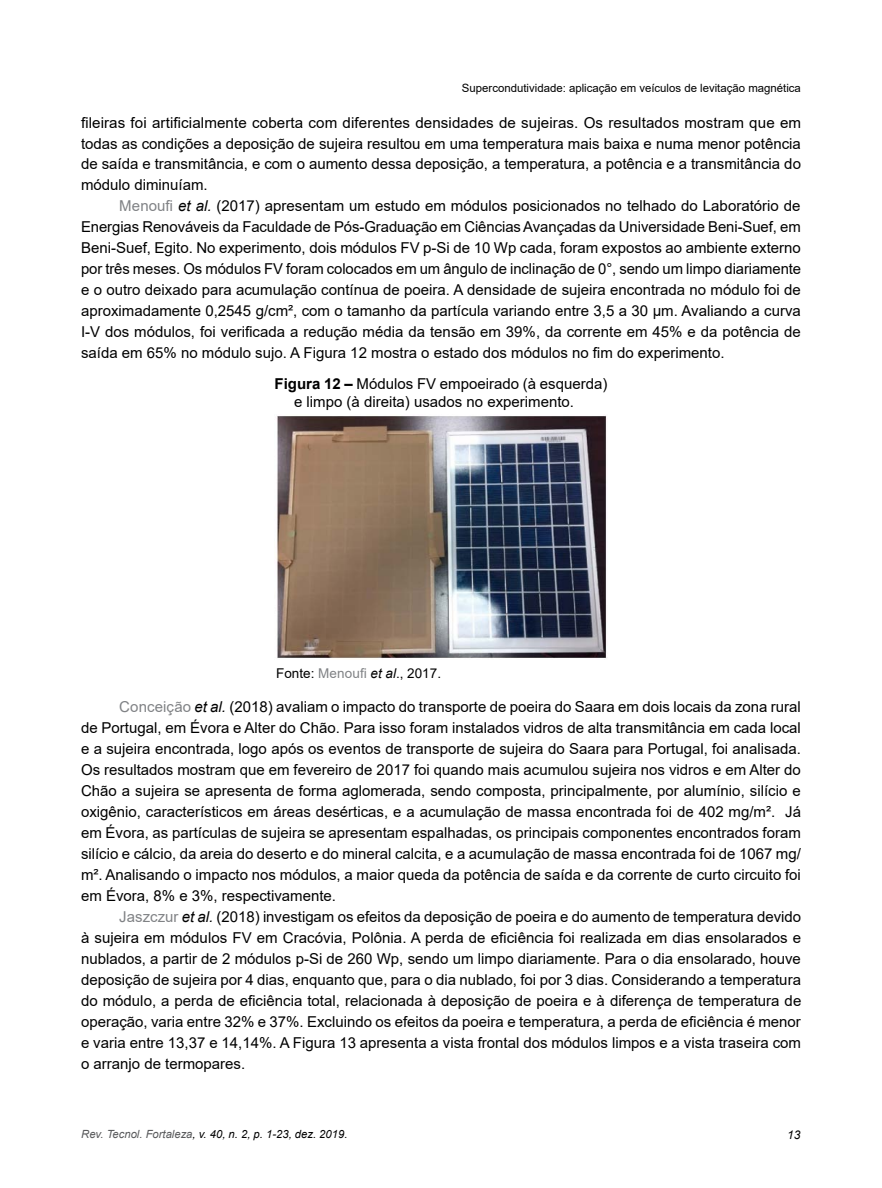
<style>
.page{position:relative;width:882px;height:1188px;background:#fff}
.page>*{position:absolute;margin:0;border:0;box-sizing:border-box;transform-origin:0 0}
.TEXTO{font:15px/21px "Arial";color:#000;text-align:justify}
.Figura{font:15px/18px "Arial";color:#000}
.legenda{font:13.5px "Arial";color:#000}
.t1{font:italic 12px "Arial";color:#000}
.t2{font:11.4px "Arial";color:#000}
.t3{font:italic 11.25px "Arial";color:#000}
.s1{color:#808285}
.s2{font-style:italic}
.s3{font-weight:700}
.s4{color:#58595b}
</style>
<div class="page">
<img style="left:277px;top:415px;width:330px;height:244px">
<p class="t2" style="left:462px;top:80px;width:340px">Supercondutividade: aplicação em veículos de levitação magnética</p>
<p class="TEXTO" style="left:81px;top:112px;width:722px">fileiras foi artificialmente coberta com diferentes densidades de sujeiras. Os resultados mostram que em todas as condições a deposição de sujeira resultou em uma temperatura mais baixa e numa menor potência de saída e transmitância, e com o aumento dessa deposição, a temperatura, a potência e a transmitância do módulo diminuíam.</p>
<p class="TEXTO" style="left:81px;top:195px;width:722px;text-indent:38px"><span class="s1">Menoufi</span> <span class="s2">et al.</span> (2017) apresentam um estudo em módulos posicionados no telhado do Laboratório de Energias Renováveis da Faculdade de Pós-Graduação em Ciências Avançadas da Universidade Beni-Suef, em Beni-Suef, Egito. No experimento, dois módulos FV p-Si de 10 Wp cada, foram expostos ao ambiente externo por três meses. Os módulos FV foram colocados em um ângulo de inclinação de 0°, sendo um limpo diariamente e o outro deixado para acumulação contínua de poeira. A densidade de sujeira encontrada no módulo foi de aproximadamente 0,2545 g/cm², com o tamanho da partícula variando entre 3,5 a 30 µm. Avaliando a curva I-V dos módulos, foi verificada a redução média da tensão em 39%, da corrente em 45% e da potência de saída em 65% no módulo sujo. A Figura 12 mostra o estado dos módulos no fim do experimento.</p>
<p class="Figura" style="left:294px;top:374px;width:315px;text-indent:-20px"><span class="s3">Figura 12 –</span> Módulos FV empoeirado (à esquerda) e limpo (à direita) usados no experimento.</p>
<p class="legenda" style="left:276px;top:664px;width:166px">Fonte: <span class="s1">Menoufi</span> <span class="s2">et al</span>., 2017.</p>
<p class="TEXTO" style="left:81px;top:696px;width:721px;text-indent:38px"><span class="s1">Conceição</span> <span class="s2">et al.</span> (2018) avaliam o impacto do transporte de poeira do Saara em dois locais da zona rural de Portugal, em Évora e Alter do Chão. Para isso foram instalados vidros de alta transmitância em cada local e a sujeira encontrada, logo após os eventos de transporte de sujeira do Saara para Portugal, foi analisada.<br>Os resultados mostram que em fevereiro de 2017 foi quando mais acumulou sujeira nos vidros e em Alter do Chão a sujeira se apresenta de forma aglomerada, sendo composta, principalmente, por alumínio, silício e oxigênio, característicos em áreas desérticas, e a acumulação de massa encontrada foi de 402 mg/m². Já em Évora, as partículas de sujeira se apresentam espalhadas, os principais componentes encontrados foram silício e cálcio, da areia do deserto e do mineral calcita, e a acumulação de massa encontrada foi de 1067 mg/ m². Analisando o impacto nos módulos, a maior queda da potência de saída e da corrente de curto circuito foi em Évora, 8% e 3%, respectivamente.</p>
<p class="TEXTO" style="left:81px;top:906px;width:722px;text-indent:38px"><span class="s1">Jaszczur</span> <span class="s2">et al.</span> (2018) investigam os efeitos da deposição de poeira e do aumento de temperatura devido à sujeira em módulos FV em Cracóvia, Polônia. A perda de eficiência foi realizada em dias ensolarados e nublados, a partir de 2 módulos p-Si de 260 Wp, sendo um limpo diariamente. Para o dia ensolarado, houve deposição de sujeira por 4 dias, enquanto que, para o dia nublado, foi por 3 dias. Considerando a temperatura do módulo, a perda de eficiência total, relacionada à deposição de poeira e à diferença de temperatura de operação, varia entre 32% e 37%. Excluindo os efeitos da poeira e temperatura, a perda de eficiência é menor e varia entre 13,37 e 14,14%. A Figura 13 apresenta a vista frontal dos módulos limpos e a vista traseira com o arranjo de termopares.</p>
<p class="t3" style="left:81px;top:1127px;width:268px"><span class="s4">Rev. Tecnol. Fortaleza</span>, v. 40, n. 2, p. 1-23, dez. 2019.</p>
<p class="t1" style="left:787px;top:1127px;width:15px">13</p>
</div>
